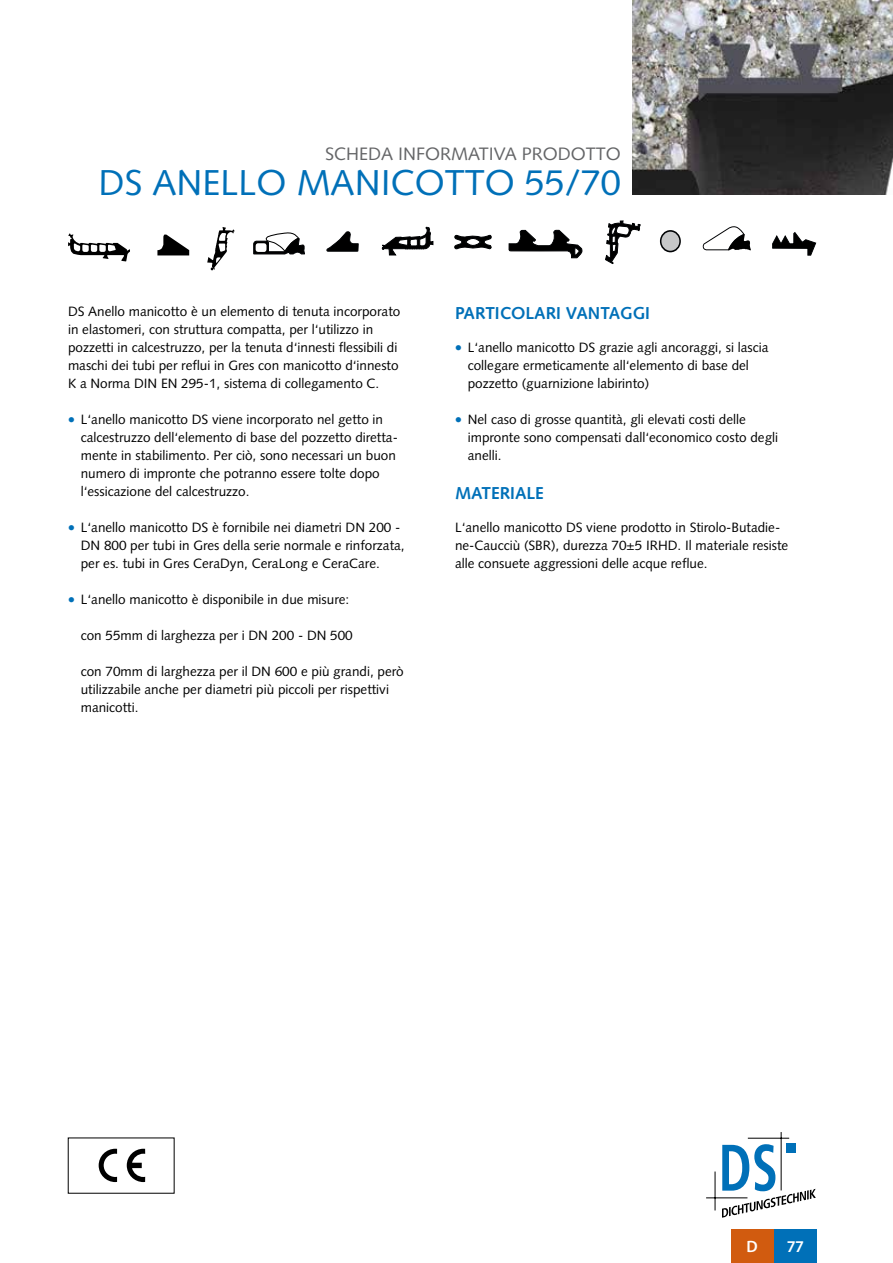
<style>
.page{position:relative;width:893px;height:1263px;background:#fff}
.page>*{position:absolute;margin:0;border:0;box-sizing:border-box;transform-origin:0 0}
.t1{font:36px "Syntax LT Std";color:#0070b8}
.t2{font:18px "Syntax LT Std";color:#646567}
.t3{font:700 17.25px "Syntax LT Std";color:#0070b8}
.t4{font:600 16.5px "Myriad Pro";color:#fff}
.t5{font:13.5px/18px "Syntax LT Std";color:#000}
</style>
<div class="page">
<div style="left:661px;top:231px;width:19px;height:21px;background:#c6c7c8;border-radius:50%"></div>
<div style="left:660px;top:230px;width:21px;height:22px;border:2px solid #000204;border-radius:50%"></div>
<svg style="left:454px;top:234px;width:38px;height:16px"></svg>
<svg style="left:326px;top:231px;width:33px;height:21px"></svg>
<svg style="left:253px;top:232px;width:52px;height:23px"></svg>
<div style="left:256px;top:243px;width:11px;height:9px;border:5px solid #fff"></div>
<svg style="left:157px;top:234px;width:32px;height:21px"></svg>
<svg style="left:772px;top:232px;width:44px;height:24px"></svg>
<svg style="left:702px;top:226px;width:49px;height:24px"></svg>
<svg style="left:605px;top:220px;width:36px;height:44px"></svg>
<svg style="left:508px;top:230px;width:75px;height:28px"></svg>
<svg style="left:381px;top:226px;width:53px;height:30px"></svg>
<svg style="left:207px;top:227px;width:28px;height:43px"></svg>
<svg style="left:68px;top:233px;width:62px;height:29px"></svg>
<div style="left:774px;top:1229px;width:42px;height:34px;background:#0070b8"></div>
<div style="left:731px;top:1229px;width:42px;height:34px;background:#d15b0f"></div>
<div style="left:786px;top:1143px;width:10px;height:10px;background:#0070b8"></div>
<svg style="left:722px;top:1144px;width:94px;height:74px"></svg>
<hr style="left:781px;top:1132px;width:1px;height:58px;background:#000">
<hr style="left:748px;top:1138px;width:41px;height:1px;background:#000">
<hr style="left:715px;top:1171px;width:1px;height:39px;background:#000">
<hr style="left:706px;top:1197px;width:41px;height:1px;background:#000">
<img style="left:632px;top:0;width:261px;height:194px">
<svg style="left:99px;top:1149px;width:18px;height:33px"></svg>
<svg style="left:127px;top:1149px;width:18px;height:33px"></svg>
<h2 class="t2" style="left:325px;top:144px;width:297px">SCHEDA INFORMATIVA PRODOTTO</h2>
<h1 class="t1" style="left:99px;top:161px;width:524px">DS ANELLO MANICOTTO 55/70</h1>
<p class="t5" style="left:68px;top:303px;width:334px">DS Anello manicotto è un elemento di tenuta incorporato in elastomeri, con struttura compatta, per l‘utilizzo in pozzetti in calcestruzzo, per la tenuta d‘innesti flessibili di maschi dei tubi per reflui in Gres con manicotto d‘innesto K a Norma DIN EN 295-1, sistema di collegamento C.</p>
<p class="t5" style="left:81px;top:411px;width:319px">L‘anello manicotto DS viene incorporato nel getto in calcestruzzo dell‘elemento di base del pozzetto diretta&shy;mente in stabilimento. Per ciò, sono necessari un buon numero di impronte che potranno essere tolte dopo l‘essicazione del calcestruzzo.</p>
<p class="t5" style="left:81px;top:519px;width:325px">L‘anello manicotto DS è fornibile nei diametri DN 200 -<br>DN 800 per tubi in Gres della serie normale e rinforzata, per es. tubi in Gres CeraDyn, CeraLong e CeraCare.</p>
<p class="t5" style="left:81px;top:591px;width:270px">L‘anello manicotto è disponibile in due misure:</p>
<p class="t5" style="left:81px;top:626px;width:273px">con 55mm di larghezza per i DN 200 - DN 500</p>
<p class="t5" style="left:81px;top:662px;width:324px">con 70mm di larghezza per il DN 600 e più grandi, però utilizzabile anche per diametri più piccoli per rispettivi manicotti.</p>
<p class="t3" style="left:455px;top:303px;width:196px">PARTICOLARI VANTAGGI</p>
<p class="t5" style="left:468px;top:339px;width:302px">L‘anello manicotto DS grazie agli ancoraggi, si lascia collegare ermeticamente all‘elemento di base del pozzetto (guarnizione labirinto)</p>
<p class="t5" style="left:468px;top:411px;width:312px">Nel caso di grosse quantità, gli elevati costi delle impronte sono compensati dall‘economico costo degli anelli.</p>
<p class="t3" style="left:455px;top:483px;width:90px">MATERIALE</p>
<p class="t5" style="left:455px;top:518px;width:335px">L‘anello manicotto DS viene prodotto in Stirolo-Butadie&shy;ne-Caucciù (SBR), durezza 70±5 IRHD. Il materiale resiste alle consuete aggressioni delle acque reflue.</p>
<p class="t4" style="left:746px;top:1236px;width:13px">D</p>
<p class="t4" style="left:787px;top:1236px;width:19px">77</p>
</div>
